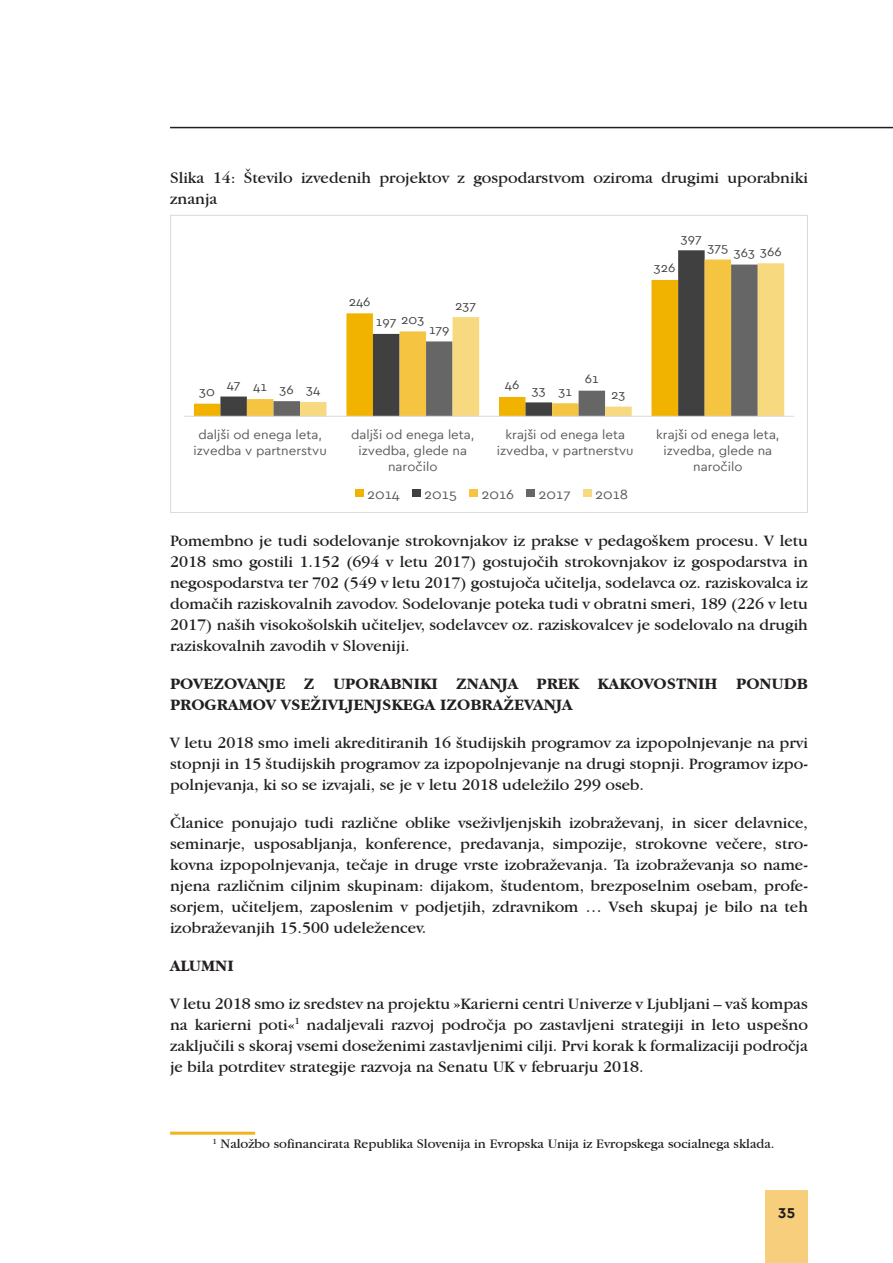
<style>
.page{position:relative;width:893px;height:1263px;background:#fff}
.page>*{position:absolute;margin:0;border:0;box-sizing:border-box;transform-origin:0 0}
.body_tekst{font:16.5px/21px "Garamond IT Cby BT";color:#231f20;text-align:justify}
.body_tekst-2{font:700 16.5px/21px "Garamond IT Cby BT";color:#231f20}
.t1{font:700 15px "Cera";color:#231f20}
.t2{font:13.95px "Cera";color:#595959;scale:1.04 1}
.Opombe{font:13.5px "Garamond IT Cby BT";color:#231f20}
.t3{font:12.9px/16px "Cera";color:#595959;text-align:center;scale:1.04 1}
.t4{font:12.9px "Cera";letter-spacing:.005em;color:#404040;scale:1.04 1}
</style>
<div class="page">
<hr style="left:170px;top:127px;width:723px;height:1px;background:#231f20">
<div style="left:765px;top:1191px;width:43px;height:72px;background:#f7cf7c"></div>
<svg style="left:194px;top:403px;width:26px;height:13px"></svg>
<svg style="left:220px;top:250px;width:485px;height:166px"></svg>
<svg style="left:247px;top:259px;width:484px;height:157px"></svg>
<svg style="left:274px;top:265px;width:26px;height:151px"></svg>
<svg style="left:300px;top:263px;width:484px;height:153px"></svg>
<hr style="left:184px;top:416px;width:610px;height:1px;background:#d9d9d9">
<div style="left:355px;top:489px;width:9px;height:8px;background:#f2b300"></div>
<div style="left:412px;top:489px;width:9px;height:8px;background:#404040"></div>
<div style="left:470px;top:489px;width:8px;height:8px;background:#f5c440"></div>
<div style="left:527px;top:489px;width:8px;height:8px;background:#666"></div>
<div style="left:583px;top:489px;width:8px;height:8px;background:#f7d980"></div>
<hr style="left:170px;top:1132px;width:85px;height:3px;background:#f1b41c">
<p class="body_tekst" style="left:170px;top:167px;width:639px">Slika 14: Število izvedenih projektov z gospodarstvom oziroma drugimi uporabniki znanja</p>
<p class="t4" style="left:681px;top:230px;width:22px">397</p>
<p class="t4" style="left:707px;top:239px;width:22px">375</p>
<p class="t4" style="left:734px;top:243px;width:48px">363 366</p>
<p class="t4" style="left:199px;top:383px;width:17px">30</p>
<p class="t4" style="left:227px;top:376px;width:15px">47</p>
<p class="t4" style="left:253px;top:378px;width:15px">41</p>
<p class="t4" style="left:279px;top:381px;width:15px">36</p>
<p class="t4" style="left:306px;top:381px;width:15px">34</p>
<p class="t4" style="left:349px;top:293px;width:23px">246</p>
<p class="t4" style="left:455px;top:297px;width:22px">237</p>
<p class="t4" style="left:401px;top:311px;width:24px">203</p>
<p class="t4" style="left:376px;top:313px;width:21px">197</p>
<p class="t4" style="left:429px;top:321px;width:21px">179</p>
<p class="t4" style="left:505px;top:376px;width:16px">46</p>
<p class="t4" style="left:532px;top:382px;width:15px">33</p>
<p class="t4" style="left:558px;top:383px;width:14px">31</p>
<p class="t4" style="left:585px;top:370px;width:15px">61</p>
<p class="t4" style="left:611px;top:386px;width:15px">23</p>
<p class="t4" style="left:654px;top:259px;width:22px">326</p>
<p class="t3" style="left:194px;top:426px;width:130px">daljši od enega leta, izvedba v partnerstvu</p>
<p class="t3" style="left:351px;top:426px;width:120px">daljši od enega leta, izvedba, glede na naročilo</p>
<p class="t3" style="left:497px;top:426px;width:133px">krajši od enega leta izvedba, v partnerstvu</p>
<p class="t3" style="left:656px;top:426px;width:120px">krajši od enega leta, izvedba, glede na naročilo</p>
<p class="t2" style="left:367px;top:485px;width:33px">2014</p>
<p class="t2" style="left:424px;top:485px;width:33px">2015</p>
<p class="t2" style="left:481px;top:485px;width:33px">2016</p>
<p class="t2" style="left:539px;top:485px;width:32px">2017</p>
<p class="t2" style="left:595px;top:485px;width:33px">2018</p>
<p class="body_tekst" style="left:170px;top:530px;width:639px">Pomembno je tudi sodelovanje strokovnjakov iz prakse v pedagoškem procesu. V letu 2018 smo gostili 1.152 (694 v letu 2017) gostujočih strokovnjakov iz gospodarstva in negospodarstva ter 702 (549 v letu 2017) gostujoča učitelja, sodelavca oz. raziskovalca iz domačih raziskovalnih zavodov. Sodelovanje poteka tudi v obratni smeri, 189 (226 v letu 2017) naših visokošolskih učiteljev, sodelavcev oz. raziskovalcev je sodelovalo na drugih raziskovalnih zavodih v Sloveniji.</p>
<p class="body_tekst-2" style="left:170px;top:673px;width:639px">POVEZOVANJE Z UPORABNIKI ZNANJA PREK KAKOVOSTNIH PONUDB<br>PROGRAMOV VSEŽIVLJENJSKEGA IZOBRAŽEVANJA</p>
<p class="body_tekst" style="left:170px;top:732px;width:639px">V letu 2018 smo imeli akreditiranih 16 študijskih programov za izpopolnjevanje na prvi stopnji in 15 študijskih programov za izpopolnjevanje na drugi stopnji. Programov izpo&shy;polnjevanja, ki so se izvajali, se je v letu 2018 udeležilo 299 oseb.</p>
<p class="body_tekst" style="left:170px;top:812px;width:639px">Članice ponujajo tudi različne oblike vseživljenjskih izobraževanj, in sicer delavnice, seminarje, usposabljanja, konference, predavanja, simpozije, strokovne večere, stro&shy;kovna izpopolnjevanja, tečaje in druge vrste izobraževanja. Ta izobraževanja so name&shy;njena različnim ciljnim skupinam: dijakom, študentom, brezposelnim osebam, profe&shy;sorjem, učiteljem, zaposlenim v podjetjih, zdravnikom … Vseh skupaj je bilo na teh izobraževanjih 15.500 udeležencev.</p>
<p class="body_tekst-2" style="left:170px;top:955px;width:65px">ALUMNI</p>
<p class="body_tekst" style="left:170px;top:993px;width:639px">V letu 2018 smo iz sredstev na projektu »Karierni centri Univerze v Ljubljani – vaš kompas na karierni poti«<sup>1</sup> nadaljevali razvoj področja po zastavljeni strategiji in leto uspešno zaključili s skoraj vsemi doseženimi zastavljenimi cilji. Prvi korak k formalizaciji področja je bila potrditev strategije razvoja na Senatu UK v februarju 2018.</p>
<p class="Opombe" style="left:213px;top:1136px;width:563px"><sup>1</sup> Naložbo sofinancirata Republika Slovenija in Evropska Unija iz Evropskega socialnega sklada.</p>
<p class="t1" style="left:778px;top:1203px;width:18px">35</p>
</div>
